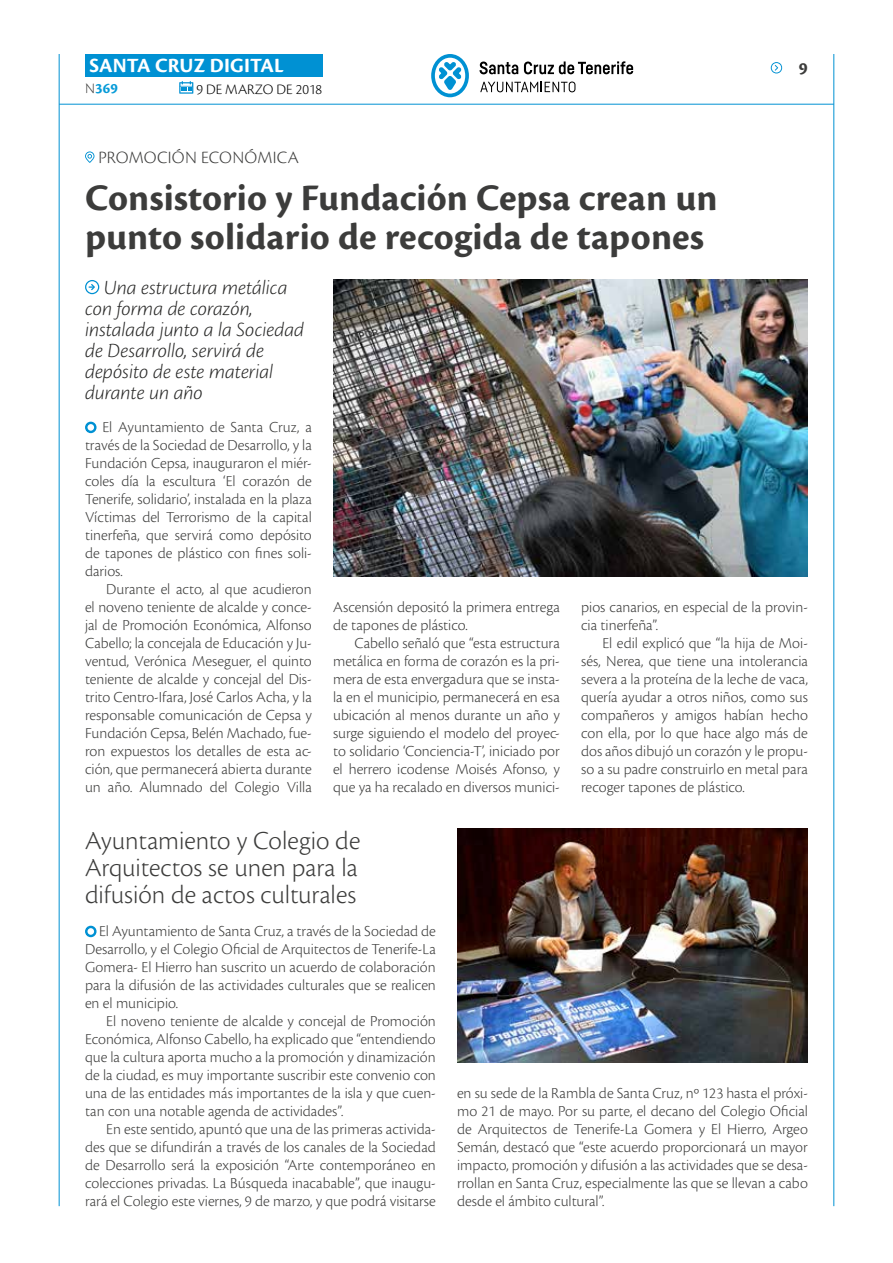
<style>
.page{position:relative;width:893px;height:1263px;background:#fff}
.page>*{position:absolute;margin:0;border:0;box-sizing:border-box;transform-origin:0 0}
.t1{font:700 39px/39px "Cronos Pro";letter-spacing:.005em;color:#3c3c3b}
.t2{font:300 27px/27px "Cronos Pro";color:#3c3c3b;text-align:justify}
.t3{font:italic 300 21px/21px "Cronos Pro";letter-spacing:-.005em;color:#282827}
.t4{font:700 21px "Cronos Pro";letter-spacing:.005em;color:#fff}
.t5{font:300 18px "Cronos Pro";letter-spacing:.01em;color:#3c3c3b}
.t6{font:700 18px "Cronos Pro";color:#3c3c3b}
.t7{font:300 15.9px/18px "Cronos Pro";color:#3c3c3b;text-align:justify}
.t8{font:300 15px "Cronos Pro";color:#000}
.t9{font:700 15px "Cronos Pro";color:#079bd8}
.s1{font-weight:300;color:#3c3c3b}
</style>
<div class="page">
<hr style="left:59px;top:104px;width:775px;height:1px;background:#0091d3">
<div style="left:85px;top:54px;width:238px;height:23px;background:#0091d3"></div>
<svg style="left:179px;top:81px;width:14px;height:13px"></svg>
<hr style="left:59px;top:54px;width:1px;height:1152px;background:#0091d3">
<hr style="left:833px;top:54px;width:1px;height:1152px;background:#0091d3">
<svg style="left:771px;top:62px;width:12px;height:11px"></svg>
<svg style="left:431px;top:54px;width:38px;height:43px"></svg>
<svg style="left:480px;top:62px;width:38px;height:12px"></svg>
<svg style="left:524px;top:61px;width:109px;height:13px"></svg>
<svg style="left:480px;top:82px;width:95px;height:10px"></svg>
<svg style="left:85px;top:421px;width:12px;height:13px"></svg>
<svg style="left:85px;top:151px;width:9px;height:12px"></svg>
<svg style="left:85px;top:280px;width:14px;height:14px"></svg>
<svg style="left:85px;top:925px;width:12px;height:13px"></svg>
<img style="left:457px;top:828px;width:351px;height:234px">
<img style="left:333px;top:280px;width:475px;height:296px">
<h3 class="t4" style="left:89px;top:53px;width:196px">SANTA CRUZ DIGITAL</h3>
<p class="t9" style="left:85px;top:80px;width:34px"><span class="s1">N</span>369</p>
<p class="t8" style="left:196px;top:80px;width:127px">9 DE MARZO DE 2018</p>
<p class="t5" style="left:98px;top:147px;width:202px">PROMOCIÓN ECONÓMICA</p>
<h1 class="t1" style="left:85px;top:179px;width:634px">Consistorio y Fundación Cepsa crean un punto solidario de recogida de tapones</h1>
<h3 class="t3" style="left:85px;top:277px;width:221px;text-indent:19px">Una estructura metálica con forma de corazón, instalada junto a la Sociedad de Desarrollo, servirá de depósito de este material durante un año</h3>
<p class="t6" style="left:799px;top:58px;width:10px">9</p>
<p class="t7" style="left:85px;top:418px;width:228px;text-indent:17px">El Ayuntamiento de Santa Cruz, a través de la Sociedad de Desarrollo, y la Fundación Cepsa, inauguraron el miér&shy;coles día la escultura ‘El corazón de Tenerife, solidario’, instalada en la plaza Víctimas del Terrorismo de la capital tinerfeña, que servirá como depósito de tapones de plástico con fines soli&shy;darios.</p>
<p class="t7" style="left:85px;top:580px;width:228px;text-indent:21px">Durante el acto, al que acudieron el noveno teniente de alcalde y conce&shy;jal de Promoción Económica, Alfonso Cabello; la concejala de Educación y Ju&shy;ventud, Verónica Meseguer, el quinto teniente de alcalde y concejal del Dis&shy;trito Centro-Ifara, José Carlos Acha, y la responsable comunicación de Cepsa y Fundación Cepsa, Belén Machado, fue&shy;ron expuestos los detalles de esta ac&shy;ción, que permanecerá abierta durante un año. Alumnado del Colegio Villa</p>
<p class="t7" style="left:333px;top:598px;width:228px">Ascensión depositó la primera entrega de tapones de plástico.</p>
<p class="t7" style="left:333px;top:634px;width:228px;text-indent:21px">Cabello señaló que “esta estructura metálica en forma de corazón es la pri&shy;mera de esta envergadura que se insta&shy;la en el municipio, permanecerá en esa ubicación al menos durante un año y surge siguiendo el modelo del proyec&shy;to solidario ‘Conciencia-T’, iniciado por el herrero icodense Moisés Afonso, y que ya ha recalado en diversos munici-</p>
<h2 class="t2" style="left:85px;top:827px;width:277px">Ayuntamiento y Colegio de Arquitectos se unen para la difusión de actos culturales</h2>
<p class="t7" style="left:581px;top:598px;width:228px">pios canarios, en especial de la provin&shy;cia tinerfeña”.</p>
<p class="t7" style="left:581px;top:634px;width:228px;text-indent:21px">El edil explicó que “la hija de Moi&shy;sés, Nerea, que tiene una intolerancia severa a la proteína de la leche de vaca, quería ayudar a otros niños, como sus compañeros y amigos habían hecho con ella, por lo que hace algo más de dos años dibujó un corazón y le propu&shy;so a su padre construirlo en metal para recoger tapones de plástico.</p>
<p class="t7" style="left:85px;top:922px;width:352px;text-indent:14px">El Ayuntamiento de Santa Cruz, a través de la Sociedad de Desarrollo, y el Colegio Oficial de Arquitectos de Tenerife-La Gomera- El Hierro han suscrito un acuerdo de colaboración para la difusión de las actividades culturales que se realicen en el municipio.</p>
<p class="t7" style="left:85px;top:1012px;width:352px;text-indent:21px">El noveno teniente de alcalde y concejal de Promoción Económica, Alfonso Cabello, ha explicado que “entendiendo que la cultura aporta mucho a la promoción y dinamización de la ciudad, es muy importante suscribir este convenio con una de las entidades más importantes de la isla y que cuen&shy;tan con una notable agenda de actividades”.</p>
<p class="t7" style="left:85px;top:1120px;width:352px;text-indent:21px">En este sentido, apuntó que una de las primeras activida&shy;des que se difundirán a través de los canales de la Sociedad de Desarrollo será la exposición “Arte contemporáneo en colecciones privadas. La Búsqueda inacabable”, que inaugu&shy;rará el Colegio este viernes, 9 de marzo, y que podrá visitarse</p>
<p class="t7" style="left:457px;top:1084px;width:352px">en su sede de la Rambla de Santa Cruz, nº 123 hasta el próxi&shy;mo 21 de mayo. Por su parte, el decano del Colegio Oficial de Arquitectos de Tenerife-La Gomera y El Hierro, Argeo Semán, destacó que “este acuerdo proporcionará un mayor impacto, promoción y difusión a las actividades que se desa&shy;rrollan en Santa Cruz, especialmente las que se llevan a cabo desde el ámbito cultural”.</p>
</div>
